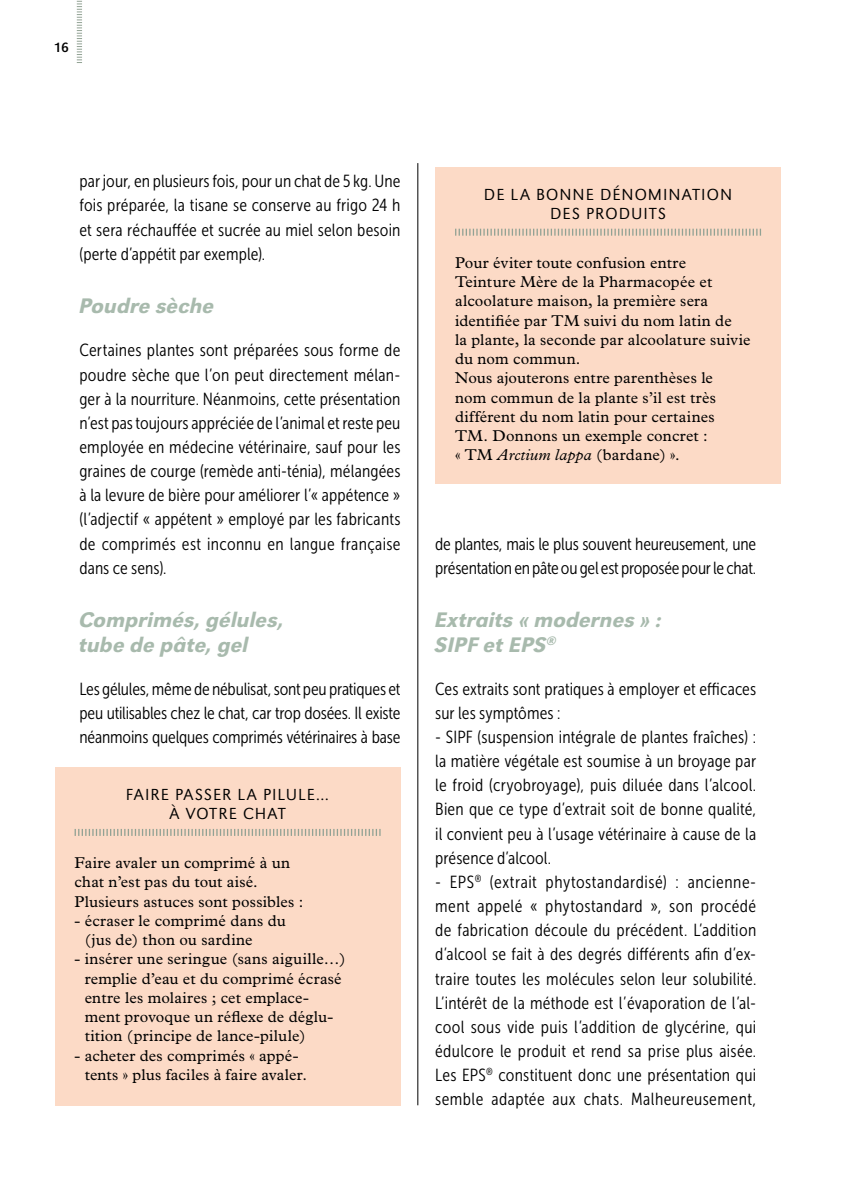
<style>
.page{position:relative;width:844px;height:1191px;background:#fff}
.page>*{position:absolute;margin:0;border:0;box-sizing:border-box;transform-origin:0 0}
.t1{font:21.88px/24.5px "URW Grotesk T Medi Obli";color:#a8baad}
.t2{font:17.5px/24.2px "Museo Sans Cond 300";letter-spacing:.005em;color:#000;text-align:justify}
.t3{font:16.62px/19.2px "URW Grotesk T Ligh";letter-spacing:.065em;color:#000;text-align:center}
.t4{font:15.75px/19.2px "Plantin";letter-spacing:.01em;color:#000}
.t5{font:14px "URW Grotesk T";color:#000}
.s1{font-style:italic}
</style>
<div class="page">
<svg style="left:77px;top:0;width:5px;height:63px"></svg>
<hr style="left:417px;top:163px;width:1px;height:942px;background:#000">
<div style="left:435px;top:167px;width:345px;height:317px;background:#fcdac6"></div>
<svg style="left:455px;top:229px;width:305px;height:7px"></svg>
<div style="left:55px;top:767px;width:345px;height:338px;background:#fcdac6"></div>
<svg style="left:75px;top:829px;width:305px;height:7px"></svg>
<p class="t5" style="left:54px;top:40px;width:17px">16</p>
<p class="t2" style="left:79px;top:169px;width:322px">par jour, en plusieurs fois, pour un chat de 5 kg. Une fois préparée, la tisane se conserve au frigo 24 h et sera réchauffée et sucrée au miel selon besoin (perte d’appétit par exemple).</p>
<p class="t1" style="left:79px;top:294px;width:137px">Poudre sèche</p>
<p class="t2" style="left:79px;top:338px;width:322px">Certaines plantes sont préparées sous forme de poudre sèche que l’on peut directement mélan&shy;ger à la nourriture. Néanmoins, cette présentation n’est pas toujours appréciée de l’animal et reste peu employée en médecine vétérinaire, sauf pour les graines de courge (remède anti-ténia), mélangées à la levure de bière pour améliorer l’« appétence » (l’adjectif « appétent » employé par les fabricants de comprimés est inconnu en langue française dans ce sens).</p>
<p class="t1" style="left:79px;top:607px;width:206px">Comprimés, gélules, tube de pâte, gel</p>
<p class="t2" style="left:79px;top:676px;width:322px">Les gélules, même de nébulisat, sont peu pratiques et peu utilisables chez le chat, car trop dosées. Il existe néanmoins quelques comprimés vétérinaires à base</p>
<p class="t3" style="left:126px;top:784px;width:205px">FAIRE PASSER LA PILULE…<br>À VOTRE CHAT</p>
<p class="t4" style="left:75px;top:853px;width:230px">Faire avaler un comprimé à un chat n’est pas du tout aisé.<br>Plusieurs astuces sont possibles :</p>
<p class="t4" style="left:85px;top:910px;width:202px;text-indent:-10px">- écraser le comprimé dans du (jus de) thon ou sardine</p>
<p class="t4" style="left:85px;top:949px;width:262px;text-indent:-10px">- insérer une seringue (sans aiguille…) remplie d’eau et du comprimé écrasé entre les molaires ; cet emplace&shy;ment provoque un réflexe de déglu&shy;tition (principe de lance-pilule)</p>
<p class="t4" style="left:85px;top:1045px;width:224px;text-indent:-10px">- acheter des comprimés « appé&shy;tents » plus faciles à faire avaler.</p>
<p class="t3" style="left:484px;top:184px;width:249px">DE LA BONNE DÉNOMINATION<br>DES PRODUITS</p>
<p class="t4" style="left:455px;top:253px;width:297px">Pour éviter toute confusion entre Teinture Mère de la Pharmacopée et alcoolature maison, la première sera identifiée par TM suivi du nom latin de<br>la plante, la seconde par alcoolature suivie du nom commun.<br>Nous ajouterons entre parenthèses le<br>nom commun de la plante s’il est très différent du nom latin pour certaines TM. Donnons un exemple concret :<br>« TM <span class="s1">Arctium lappa</span> (bardane) ».</p>
<p class="t2" style="left:435px;top:532px;width:322px">de plantes, mais le plus souvent heureusement, une présentation en pâte ou gel est proposée pour le chat.</p>
<p class="t1" style="left:435px;top:607px;width:228px">Extraits « modernes » :<br>SIPF et EPS<sup>®</sup></p>
<p class="t2" style="left:435px;top:676px;width:322px">Ces extraits sont pratiques à employer et efficaces sur les symptômes :</p>
<p class="t2" style="left:435px;top:725px;width:322px">- SIPF (suspension intégrale de plantes fraîches) : la matière végétale est soumise à un broyage par le froid (cryobroyage), puis diluée dans l’alcool.<br>Bien que ce type d’extrait soit de bonne qualité, il convient peu à l’usage vétérinaire à cause de la présence d’alcool.</p>
<p class="t2" style="left:435px;top:870px;width:322px">- EPS<sup>®</sup> (extrait phytostandardisé) : ancienne&shy;ment appelé « phytostandard », son procédé de fabrication découle du précédent. L’addition d’alcool se fait à des degrés différents afin d’ex&shy;traire toutes les molécules selon leur solubilité.<br>L’intérêt de la méthode est l’évaporation de l’al&shy;cool sous vide puis l’addition de glycérine, qui édulcore le produit et rend sa prise plus aisée.<br>Les EPS<sup>®</sup> constituent donc une présentation qui semble adaptée aux chats. Malheureusement,</p>
</div>
